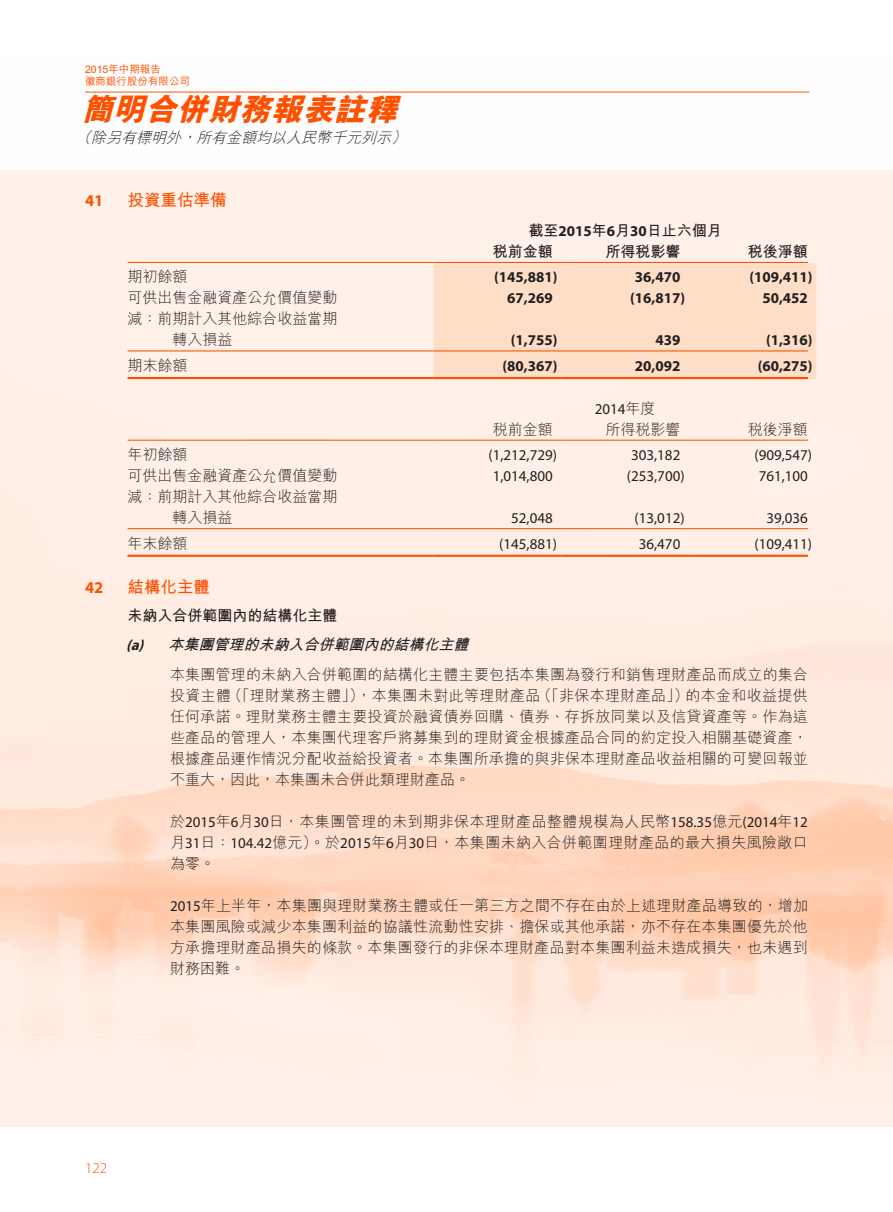
<style>
.page{position:relative;width:893px;height:1212px;background:#fff}
.page>*{position:absolute;margin:0;border:0;box-sizing:border-box;transform-origin:0 0}
.t1{font:italic 800 31.5px "M Hei HK";color:#ff5000}
.t2{font:700 16.5px "M Hei HK";color:#ff5000}
.t3{font:700 16.5px "Myriad Pro";color:#ff5000}
.t4{font:300 15px/21px "M Hei HK";letter-spacing:.015em;color:#231f20;text-align:justify}
.t5{font:15px "Myriad Pro";color:#231f20}
.t6{font:700 15px "Myriad Pro";color:#231f20}
.t7{font:700 15px/21px "M Hei HK";color:#231f20}
.t8{font:italic 700 15px "M Hei HK";color:#231f20}
.t9{font:italic 300 15px "M Hei HK";color:#231f20}
.t10{font:300 15px "Myriad Pro";color:#ff5000}
.t11{font:500 10.5px "M Hei HK";color:#ff5000}
.s1{font-family:"Myriad Pro"}
.s2{font-family:"M Hei HK";font-weight:300}
.s3{font-family:"Myriad Pro";font-weight:400}
</style>
<div class="page">
<hr style="left:85px;top:92px;width:724px;height:1px;background:#ff5000">
<div style="left:434px;top:263px;width:382px;height:116px;background:#ffdec8"></div>
<hr style="left:128px;top:262px;width:306px;height:1px;background:#ff5000">
<hr style="left:434px;top:262px;width:127px;height:1px;background:#ff5000">
<hr style="left:561px;top:262px;width:128px;height:1px;background:#ff5000">
<hr style="left:689px;top:262px;width:119px;height:1px;background:#ff5000">
<hr style="left:128px;top:350px;width:306px;height:1px;background:#ff5000">
<hr style="left:434px;top:350px;width:127px;height:1px;background:#ff5000">
<hr style="left:561px;top:350px;width:128px;height:1px;background:#ff5000">
<hr style="left:689px;top:350px;width:119px;height:1px;background:#ff5000">
<hr style="left:128px;top:377px;width:306px;height:2px;background:#ff5000">
<hr style="left:434px;top:377px;width:127px;height:2px;background:#ff5000">
<hr style="left:561px;top:377px;width:128px;height:2px;background:#ff5000">
<hr style="left:689px;top:377px;width:119px;height:2px;background:#ff5000">
<hr style="left:128px;top:440px;width:306px;height:1px;background:#ff5000">
<hr style="left:434px;top:440px;width:127px;height:1px;background:#ff5000">
<hr style="left:561px;top:440px;width:128px;height:1px;background:#ff5000">
<hr style="left:689px;top:440px;width:119px;height:1px;background:#ff5000">
<hr style="left:128px;top:528px;width:306px;height:1px;background:#ff5000">
<hr style="left:434px;top:528px;width:127px;height:1px;background:#ff5000">
<hr style="left:561px;top:528px;width:128px;height:1px;background:#ff5000">
<hr style="left:689px;top:528px;width:119px;height:1px;background:#ff5000">
<hr style="left:128px;top:555px;width:306px;height:2px;background:#ff5000">
<hr style="left:434px;top:555px;width:127px;height:2px;background:#ff5000">
<hr style="left:561px;top:555px;width:128px;height:2px;background:#ff5000">
<hr style="left:689px;top:555px;width:119px;height:2px;background:#ff5000">
<p class="t11" style="left:85px;top:62px;width:77px">2015年中期報告</p>
<p class="t11" style="left:85px;top:74px;width:106px">徽商銀行股份有限公司</p>
<h1 class="t1" style="left:82px;top:89px;width:328px">簡明合併財務報表註釋</h1>
<p class="t9" style="left:76px;top:126px;width:337px">（除另有標明外，所有金額均以人民幣千元列示）</p>
<p class="t3" style="left:85px;top:190px;width:20px">41</p>
<p class="t2" style="left:128px;top:188px;width:100px">投資重估準備</p>
<p class="t7" style="left:493px;top:219px;width:230px;text-indent:36px">截至<span class="s1">2015</span>年<span class="s1">6</span>月<span class="s1">30</span>日止六個月稅前金額</p>
<p class="t7" style="left:605px;top:240px;width:76px">所得稅影響</p>
<p class="t7" style="left:748px;top:240px;width:62px">稅後淨額</p>
<p class="t4" style="left:128px;top:266px;width:61px">期初餘額</p>
<p class="t6" style="left:494px;top:267px;width:65px">(145,881)</p>
<p class="t6" style="left:635px;top:267px;width:47px">36,470</p>
<p class="t6" style="left:749px;top:267px;width:65px">(109,411)</p>
<p class="t4" style="left:128px;top:287px;width:211px">可供出售金融資產公允價值變動</p>
<p class="t6" style="left:507px;top:288px;width:47px">67,269</p>
<p class="t6" style="left:630px;top:288px;width:56px">(16,817)</p>
<p class="t6" style="left:762px;top:288px;width:47px">50,452</p>
<p class="t4" style="left:158px;top:308px;width:181px;text-indent:-30px">減：前期計入其他綜合收益當期　轉入損益</p>
<p class="t6" style="left:511px;top:330px;width:48px">(1,755)</p>
<p class="t6" style="left:655px;top:330px;width:26px">439</p>
<p class="t6" style="left:766px;top:330px;width:48px">(1,316)</p>
<p class="t4" style="left:128px;top:354px;width:61px">期末餘額</p>
<p class="t6" style="left:503px;top:356px;width:56px">(80,367)</p>
<p class="t6" style="left:635px;top:356px;width:47px">20,092</p>
<p class="t6" style="left:758px;top:356px;width:56px">(60,275)</p>
<p class="t5" style="left:595px;top:399px;width:62px">2014<span class="s2">年度</span></p>
<p class="t4" style="left:493px;top:418px;width:61px">稅前金額</p>
<p class="t4" style="left:605px;top:418px;width:76px">所得稅影響</p>
<p class="t4" style="left:748px;top:418px;width:61px">稅後淨額</p>
<p class="t4" style="left:128px;top:443px;width:61px">年初餘額</p>
<p class="t5" style="left:488px;top:446px;width:70px">(1,212,729)</p>
<p class="t5" style="left:631px;top:446px;width:51px">303,182</p>
<p class="t5" style="left:754px;top:446px;width:59px">(909,547)</p>
<p class="t4" style="left:128px;top:464px;width:212px">可供出售金融資產公允價值變動</p>
<p class="t5" style="left:493px;top:467px;width:62px">1,014,800</p>
<p class="t5" style="left:627px;top:467px;width:59px">(253,700)</p>
<p class="t5" style="left:759px;top:467px;width:51px">761,100</p>
<p class="t4" style="left:173px;top:485px;width:166px;text-indent:-45px">減：前期計入其他綜合收益當期轉入損益</p>
<p class="t5" style="left:511px;top:509px;width:43px">52,048</p>
<p class="t5" style="left:635px;top:509px;width:52px">(13,012)</p>
<p class="t5" style="left:766px;top:509px;width:43px">39,036</p>
<p class="t4" style="left:128px;top:532px;width:61px">年末餘額</p>
<p class="t5" style="left:499px;top:534px;width:59px">(145,881)</p>
<p class="t5" style="left:639px;top:534px;width:43px">36,470</p>
<p class="t5" style="left:754px;top:534px;width:59px">(109,411)</p>
<p class="t3" style="left:85px;top:576px;width:20px">42</p>
<p class="t2" style="left:128px;top:574px;width:84px">結構化主體</p>
<p class="t7" style="left:128px;top:604px;width:211px">未納入合併範圍內的結構化主體</p>
<p class="t8" style="left:126px;top:634px;width:349px"><span class="s1">(a)</span> 本集團管理的未納入合併範圍內的結構化主體</p>
<p class="t4" style="left:170px;top:663px;width:639px">本集團管理的未納入合併範圍的結構化主體主要包括本集團為發行和銷售理財產品而成立的集合</p>
<p class="t4" style="left:170px;top:684px;width:639px">投資主體（「理財業務主體」），本集團未對此等理財產品（「非保本理財產品」）的本金和收益提供任何承諾。理財業務主體主要投資於融資債券回購、債券、存拆放同業以及信貸資產等。作為這些產品的管理人，本集團代理客戶將募集到的理財資金根據產品合同的約定投入相關基礎資產，根據產品運作情況分配收益給投資者。本集團所承擔的與非保本理財產品收益相關的可變回報並不重大，因此，本集團未合併此類理財產品。</p>
<p class="t4" style="left:170px;top:810px;width:639px">於<span class="s3">2015</span>年<span class="s3">6</span>月<span class="s3">30</span>日，本集團管理的未到期非保本理財產品整體規模為人民幣<span class="s3">158.35</span>億元<span class="s3">(2014</span>年<span class="s3">12</span>月<span class="s3">31</span>日：<span class="s3">104.42</span>億元）。於<span class="s3">2015</span>年<span class="s3">6</span>月<span class="s3">30</span>日，本集團未納入合併範圍理財產品的最大損失風險敞口為零。</p>
<p class="t4" style="left:170px;top:894px;width:639px"><span class="s3">2015</span>年上半年，本集團與理財業務主體或任一第三方之間不存在由於上述理財產品導致的，增加本集團風險或減少本集團利益的協議性流動性安排、擔保或其他承諾，亦不存在本集團優先於他方承擔理財產品損失的條款。本集團發行的非保本理財產品對本集團利益未造成損失，也未遇到財務困難。</p>
<p class="t10" style="left:85px;top:1159px;width:23px">122</p>
</div>
